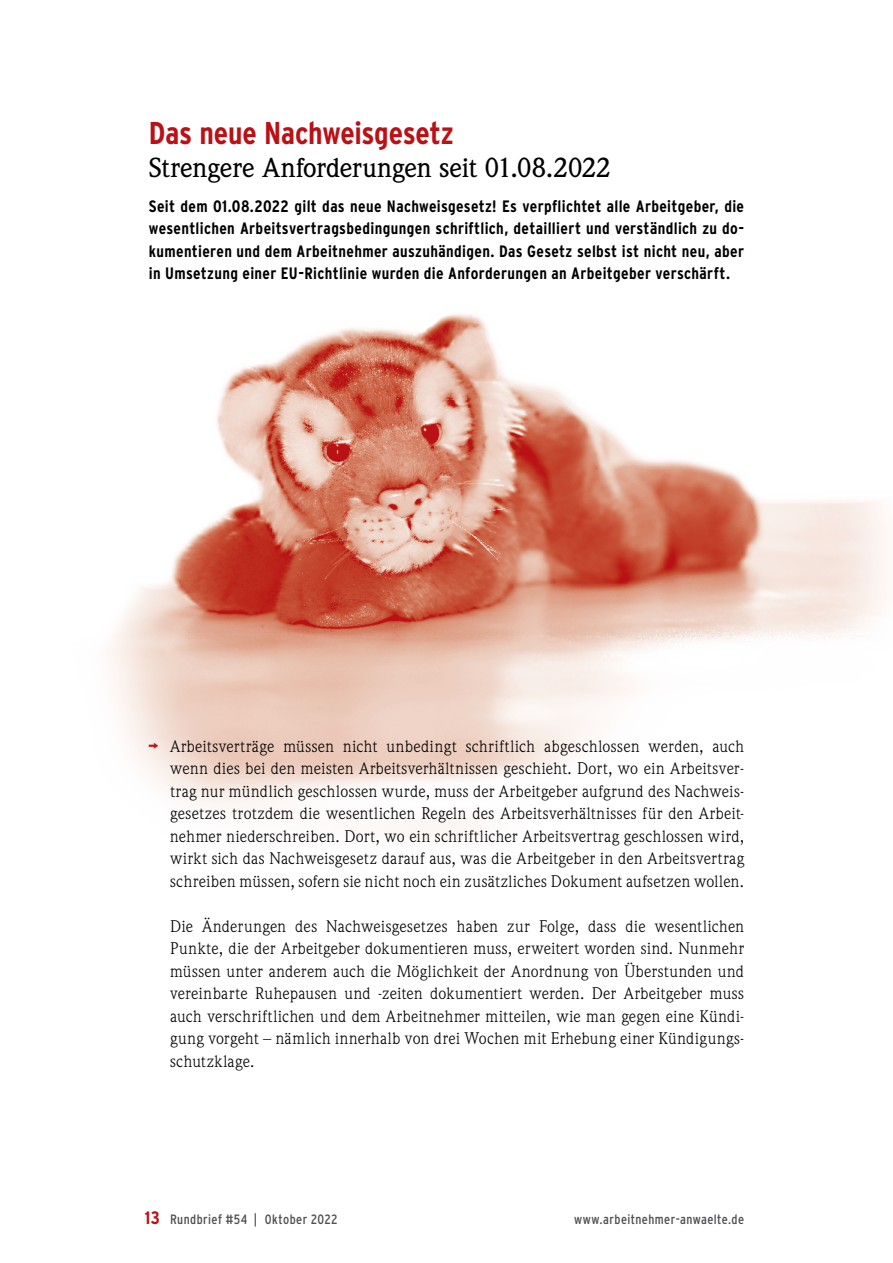
<style>
.page{position:relative;width:893px;height:1263px;background:#fff}
.page>*{position:absolute;margin:0;border:0;box-sizing:border-box;transform-origin:0 0}
.t1{font:700 condensed 31.5px "Interstate";letter-spacing:-.01em;color:#b91115}
.t2{font:500 27px "Weidemann";letter-spacing:-.015em;color:#000}
.t3{font:700 condensed 18px "Interstate";color:#b91115}
.t4{font:16.5px/22.5px "Weidemann";letter-spacing:.025em;color:#000;text-align:justify}
.t5{font:700 condensed 16.5px/22.5px "Interstate";letter-spacing:.02em;color:#000;text-align:justify}
.t6{font:condensed 13.5px "Interstate";letter-spacing:.03em;color:#504f53}
.s1{font-weight:700;font-size:18px;color:#b91115}
</style>
<div class="page">
<img style="left:109px;top:314px;width:775px;height:518px">
<h1 class="t1" style="left:149px;top:115px;width:307px">Das neue Nachweisgesetz</h1>
<h2 class="t2" style="left:149px;top:152px;width:464px">Strengere Anforderungen seit 01.08.2022</h2>
<p class="t5" style="left:149px;top:194px;width:597px">Seit dem 01.08.2022 gilt das neue Nachweisgesetz! Es verpflichtet alle Arbeitgeber, die wesentlichen Arbeitsvertragsbedingungen schriftlich, detailliert und verständlich zu do&shy;kumentieren und dem Arbeitnehmer auszuhändigen. Das Gesetz selbst ist nicht neu, aber in Umsetzung einer EU-Richtlinie wurden die Anforderungen an Arbeitgeber verschärft.</p>
<p class="t3" style="left:148px;top:735px;width:12px">¬</p>
<p class="t4" style="left:170px;top:734px;width:576px">Arbeitsverträge müssen nicht unbedingt schriftlich abgeschlossen werden, auch wenn dies bei den meisten Arbeitsverhältnissen geschieht. Dort, wo ein Arbeitsver&shy;trag nur mündlich geschlossen wurde, muss der Arbeitgeber aufgrund des Nachweis&shy;gesetzes trotzdem die wesentlichen Regeln des Arbeitsverhältnisses für den Arbeit&shy;nehmer niederschreiben. Dort, wo ein schriftlicher Arbeitsvertrag geschlossen wird, wirkt sich das Nachweisgesetz darauf aus, was die Arbeitgeber in den Arbeitsvertrag schreiben müssen, sofern sie nicht noch ein zusätzliches Dokument aufsetzen wollen.</p>
<p class="t4" style="left:170px;top:914px;width:576px">Die Änderungen des Nachweisgesetzes haben zur Folge, dass die wesentlichen Punkte, die der Arbeitgeber dokumentieren muss, erweitert worden sind. Nunmehr müssen unter anderem auch die Möglichkeit der Anordnung von Überstunden und vereinbarte Ruhepausen und -zeiten dokumentiert werden. Der Arbeitgeber muss auch verschriftlichen und dem Arbeitnehmer mitteilen, wie man gegen eine Kündi&shy;gung vorgeht – nämlich innerhalb von drei Wochen mit Erhebung einer Kündigungs&shy;schutzklage.</p>
<p class="t6" style="left:145px;top:1212px;width:194px"><span class="s1">13</span> Rundbrief #54 | Oktober 2022</p>
<p class="t6" style="left:574px;top:1212px;width:172px">www.arbeitnehmer-anwaelte.de</p>
</div>
